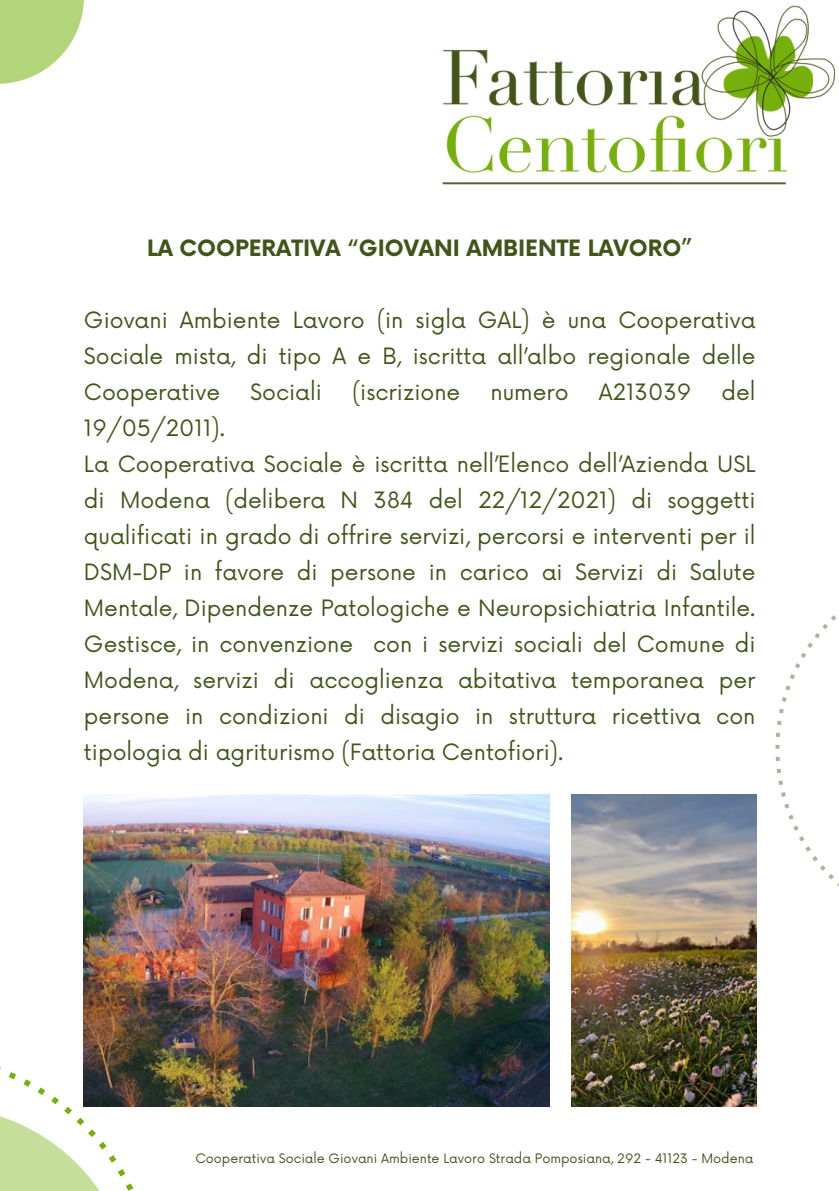
<style>
.page{position:relative;width:839px;height:1191px;background:#fff}
.page>*{position:absolute;margin:0;border:0;box-sizing:border-box;transform-origin:0 0}
.t1{font:22px/36px "Now";color:#435419;text-align:justify}
.t2{font:700 22px "Now";color:#435419}
.t3{font:12.8px "Now";color:#435419}
</style>
<div class="page">
<svg style="left:0;top:1064px;width:161px;height:127px"></svg>
<svg style="left:0;top:0;width:84px;height:84px;fill:#b3d57a"></svg>
<svg style="left:775px;top:745px;width:4px;height:4px"></svg>
<svg style="left:784px;top:804px;width:5px;height:5px"></svg>
<svg style="left:788px;top:815px;width:5px;height:5px"></svg>
<svg style="left:775px;top:757px;width:4px;height:4px"></svg>
<svg style="left:776px;top:733px;width:4px;height:4px"></svg>
<svg style="left:785px;top:685px;width:5px;height:6px"></svg>
<svg style="left:777px;top:721px;width:4px;height:4px"></svg>
<svg style="left:782px;top:697px;width:4px;height:5px"></svg>
<svg style="left:793px;top:826px;width:45px;height:60px"></svg>
<svg style="left:781px;top:792px;width:4px;height:5px"></svg>
<svg style="left:790px;top:615px;width:46px;height:64px"></svg>
<svg style="left:778px;top:780px;width:5px;height:5px"></svg>
<svg style="left:779px;top:709px;width:4px;height:4px"></svg>
<svg style="left:776px;top:769px;width:5px;height:4px"></svg>
<img style="left:442px;top:5px;width:394px;height:180px">
<img style="left:571px;top:794px;width:185px;height:312px">
<img style="left:84px;top:794px;width:465px;height:312px">
<h1 class="t2" style="left:147px;top:236px;width:547px">LA COOPERATIVA “GIOVANI AMBIENTE LAVORO”</h1>
<h2 class="t1" style="left:84px;top:303px;width:673px">Giovani Ambiente Lavoro (in sigla GAL) è una Cooperativa Sociale mista, di tipo A e B, iscritta all’albo regionale delle Cooperative</h2>
<h2 class="t1" style="left:250px;top:375px;width:73px">Sociali</h2>
<h2 class="t1" style="left:352px;top:375px;width:110px">(iscrizione</h2>
<h2 class="t1" style="left:490px;top:375px;width:80px">numero</h2>
<h2 class="t1" style="left:598px;top:375px;width:94px">A213039</h2>
<h2 class="t1" style="left:721px;top:375px;width:36px">del</h2>
<h2 class="t1" style="left:84px;top:411px;width:673px;text-align:left">19/05/2011).<br>La Cooperativa Sociale è iscritta nell’Elenco dell’Azienda USL di Modena (delibera N 384 del 22/12/2021) di soggetti qualificati in grado di offrire servizi, percorsi e interventi per il DSM-DP in favore di persone in carico ai Servizi di Salute Mentale, Dipendenze Patologiche e Neuropsichiatria Infantile.<br>Gestisce, in convenzione con i servizi sociali del Comune di Modena, servizi di accoglienza abitativa temporanea per persone in condizioni di disagio in struttura ricettiva con tipologia di agriturismo (Fattoria Centofiori).</h2>
<p class="t3" style="left:195px;top:1151px;width:559px">Cooperativa Sociale Giovani Ambiente Lavoro Strada Pomposiana, 292 - 41123 - Modena</p>
</div>
